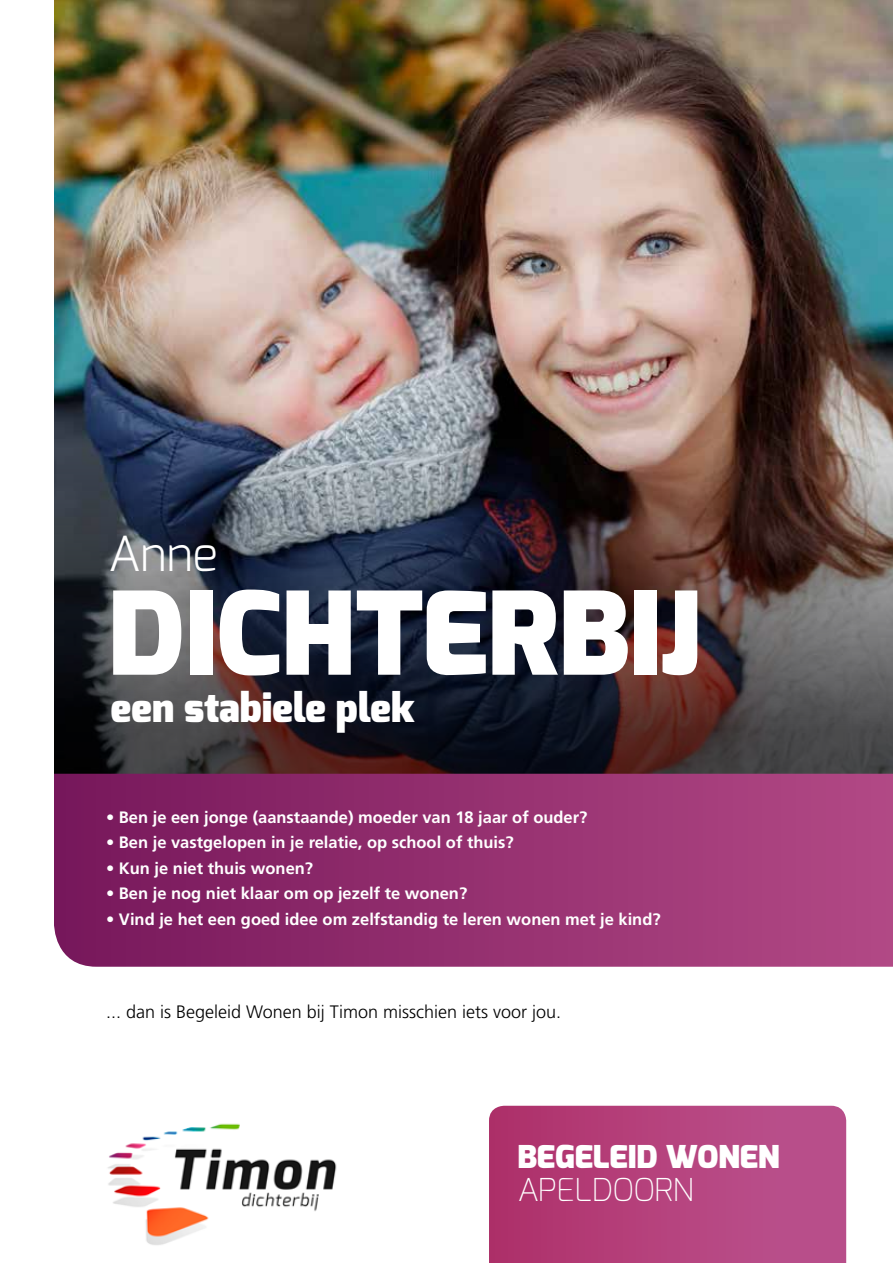
<style>
.page{position:relative;width:893px;height:1263px;background:#fff}
.page>*{position:absolute;margin:0;border:0;box-sizing:border-box;transform-origin:0 0}
.t1{font:900 115.05px "Exo";color:#fff}
.t2{font:300 48.3px "Exo";color:#fff}
.t3{font:900 39.75px "Exo";color:#fff}
.t4{font:900 31.5px "Exo";color:#fff}
.t5{font:200 31.5px "Exo";letter-spacing:-.015em;color:#fff}
.t6{font:300 18px "Frutiger LT";color:#000}
.t7{font:700 16.5px "Frutiger LT";color:#fff}
.s1{font-weight:700;font-size:16.5px;color:#fff}
</style>
<div class="page">
<img style="left:54px;top:0;width:839px;height:335px">
<img style="left:54px;top:335px;width:839px;height:439px">
<svg style="left:489px;top:1106px;width:357px;height:157px;background:#b4427c"></svg>
<img style="left:108px;top:1123px;width:229px;height:122px">
<svg style="left:54px;top:774px;width:839px;height:193px;background:#943070"></svg>
<h2 class="t2" style="left:108px;top:522px;width:111px">Anne</h2>
<h1 class="t1" style="left:108px;top:559px;width:595px">DICHTERBIJ</h1>
<h3 class="t3" style="left:110px;top:682px;width:306px">een stabiele plek</h3>
<p class="t7" style="left:106px;top:807px;width:483px">• Ben je een jonge (aanstaande) moeder van 18 jaar of ouder?</p>
<p class="t7" style="left:106px;top:833px;width:409px">• Ben je vastgelopen in je relatie, op school of thuis?</p>
<p class="t7" style="left:106px;top:858px;width:209px">• Kun je niet thuis wonen?</p>
<p class="t7" style="left:106px;top:884px;width:363px">• Ben je nog niet klaar om op jezelf te wonen?</p>
<p class="t7" style="left:106px;top:909px;width:556px">• Vind je het een goed idee om zelfstandig te leren wonen met je kind?</p>
<p class="t6" style="left:106px;top:1001px;width:478px">... dan is Begeleid Wonen bij Timon misschien iets voor jou.<span class="s1">• •</span></p>
<h3 class="t4" style="left:517px;top:1136px;width:264px">BEGELEID WONEN</h3>
<h3 class="t5" style="left:517px;top:1169px;width:178px">APELDOORN</h3>
</div>
